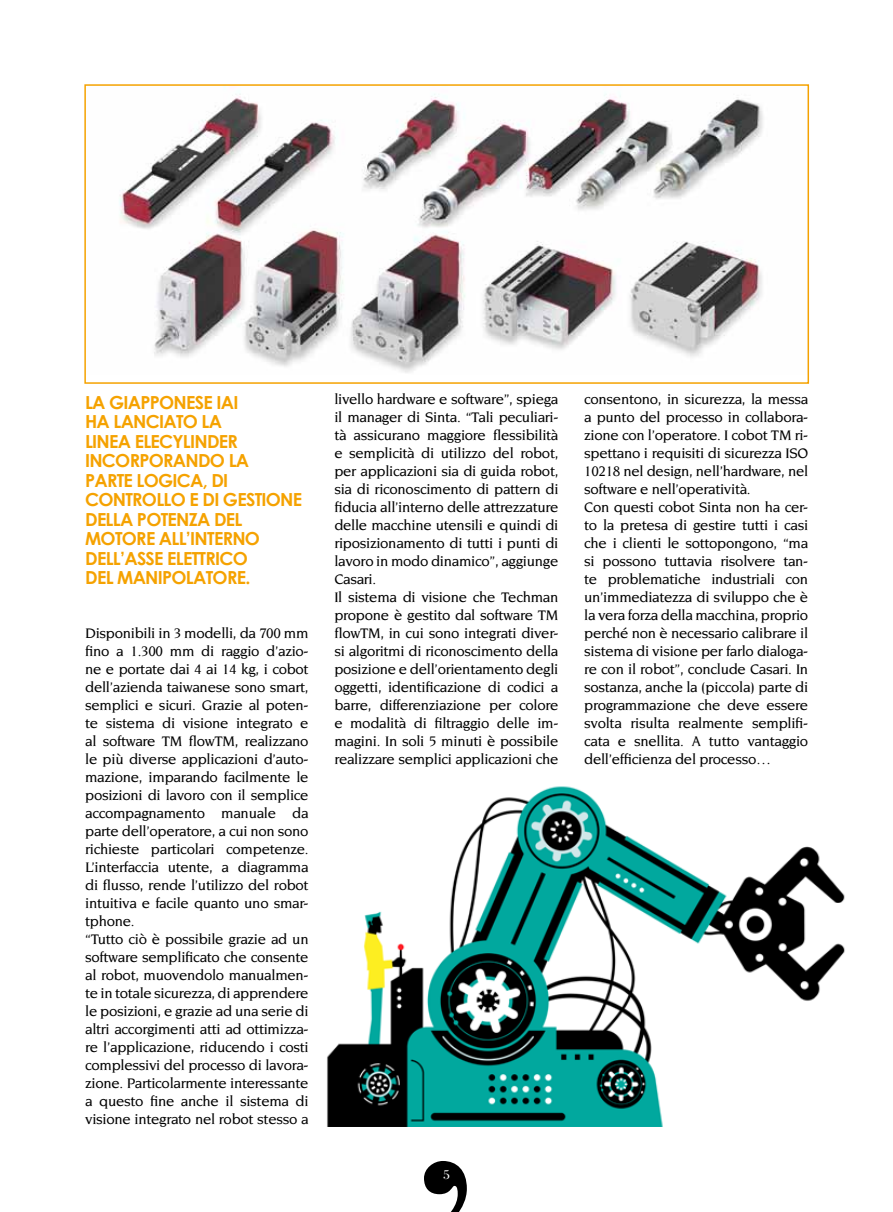
<style>
.page{position:relative;width:893px;height:1212px;background:#fff}
.page>*{position:absolute;margin:0;border:0;box-sizing:border-box;transform-origin:0 0}
.t1{font:700 18px/19.5px "Century Gothic";letter-spacing:-.04em;color:#f5a200}
.t2{font:500 15px/18px "Novarese Std";letter-spacing:-.02em;color:#000}
.t3{font:13.5px "Bodoni Std";color:#fff}
</style>
<div class="page">
<img style="left:327px;top:786px;width:518px;height:341px">
<div style="left:811px;top:903px;width:82px;height:39px;background:#fff"></div>
<svg style="left:424px;top:1161px;width:43px;height:51px"></svg>
<img style="left:119px;top:93px;width:644px;height:280px">
<div style="left:84px;top:84px;width:725px;height:300px;border:2px solid #f5a200"></div>
<p class="t1" style="left:85px;top:392px;width:99px">LA GIAPPONESE</p>
<p class="t1" style="left:216px;top:392px;width:23px">IAI</p>
<p class="t1" style="left:85px;top:412px;width:127px">HALANCIATO LA<br>LINEA</p>
<p class="t1" style="left:85px;top:431px;width:108px;text-indent:50px">ELECYLINDER<br>INCORPORAND</p>
<p class="t1" style="left:210px;top:451px;width:30px">O LA</p>
<p class="t1" style="left:85px;top:470px;width:148px;text-indent:51px">LOGI CA, DI<br>CONTROLLO EDI GESTI</p>
<p class="t1" style="left:85px;top:470px;width:20px">PARTE</p>
<p class="t1" style="left:266px;top:490px;width:26px">ONE</p>
<p class="t1" style="left:85px;top:509px;width:139px;text-indent:52px">POTENZA DEL<br>MOTORE ALL’INTERN</p>
<p class="t1" style="left:85px;top:509px;width:11px">DELLA</p>
<p class="t1" style="left:245px;top:529px;width:17px">O</p>
<p class="t1" style="left:85px;top:548px;width:10px">DELL</p>
<p class="t1" style="left:120px;top:548px;width:15px">’ASSE</p>
<p class="t1" style="left:167px;top:548px;width:9px">ELETTRI</p>
<p class="t1" style="left:219px;top:548px;width:30px">CO</p>
<p class="t1" style="left:85px;top:568px;width:10px">DEL</p>
<p class="t1" style="left:117px;top:568px;width:135px">MANI POLATORE.</p>
<p class="t2" style="left:85px;top:624px;width:225px">Disponibili in 3 modelli, da 700 mm fino a 1.300 mm di raggio d’azio&shy;ne e portate dai 4 ai 14 kg, i cobot dell’azienda taiwanese sono smart, semplici e sicuri. Grazie al poten&shy;te sistema di visione integrato e al software TM flowTM, realizzano le più diverse applicazioni d’auto&shy;mazione, imparando facilmente le posizioni di lavoro con il semplice accompagnamento manuale da parte dell’operatore, a cui non sono richieste particolari competenze.<br>L’interfaccia utente, a diagramma di flusso, rende l’utilizzo del robot intuitiva e facile quanto uno smar&shy;tphone.<br>“Tutto ciò è possibile grazie ad un software semplificato che consente al robot, muovendolo manualmen&shy;te in totale sicurezza, di apprendere le posizioni, e grazie ad una serie di altri accorgimenti atti ad ottimizza&shy;re l’applicazione, riducendo i costi complessivi del processo di lavora&shy;zione. Particolarmente interessante a questo fine anche il sistema di visione integrato nel robot stesso a</p>
<p class="t2" style="left:334px;top:390px;width:226px">livello hardware e software”, spiega il manager di Sinta. “Tali peculiari&shy;tà assicurano maggiore flessibilità e semplicità di utilizzo del robot, per applicazioni sia di guida robot, sia di riconoscimento di pattern di fiducia all’interno delle attrezzature delle macchine utensili e quindi di riposizionamento di tutti i punti di lavoro in modo dinamico”, aggiunge Casari.<br>Il sistema di visione che Techman propone è gestito dal software TM flowTM, in cui sono integrati diver&shy;si algoritmi di riconoscimento della posizione e dell’orientamento degli oggetti, identificazione di codici a barre, differenziazione per colore e modalità di filtraggio delle im&shy;magini. In soli 5 minuti è possibile realizzare semplici applicazioni che</p>
<p class="t2" style="left:584px;top:390px;width:226px">consentono, in sicurezza, la messa a punto del processo in collabora&shy;zione con l’operatore. I cobot TM ri&shy;spettano i requisiti di sicurezza ISO 10218 nel design, nell’hardware, nel software e nell’operatività.<br>Con questi cobot Sinta non ha cer&shy;to la pretesa di gestire tutti i casi che i clienti le sottopongono, “ma si possono tuttavia risolvere tan&shy;te problematiche industriali con un’immediatezza di sviluppo che è la vera forza della macchina, proprio perché non è necessario calibrare il sistema di visione per farlo dialoga&shy;re con il robot”, conclude Casari. In sostanza, anche la (piccola) parte di programmazione che deve essere svolta risulta realmente semplifi&shy;cata e snellita. A tutto vantaggio dell’efficienza del processo…</p>
<p class="t3" style="left:443px;top:1166px;width:8px">5</p>
</div>
